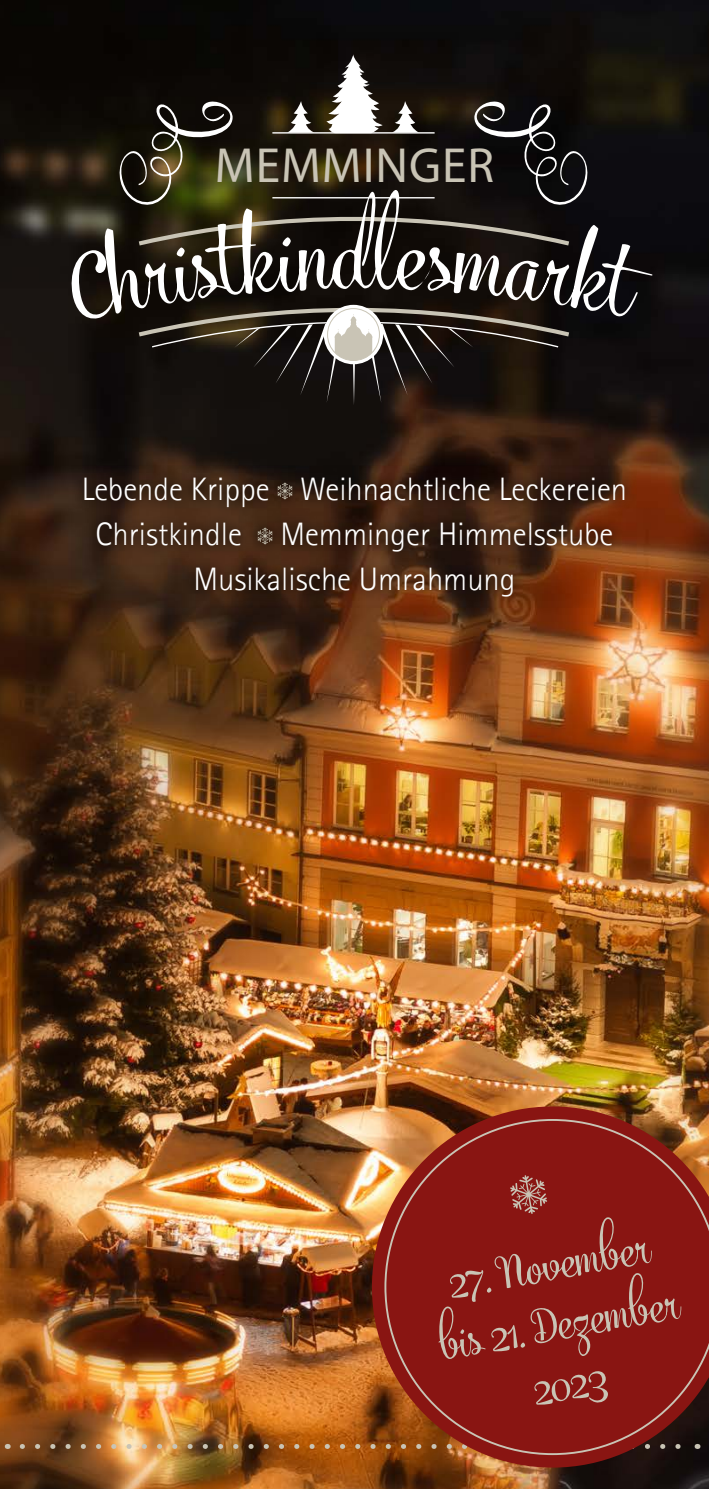
<style>
.page{position:relative;width:709px;height:1489px;background:#fff}
.page>*{position:absolute;margin:0;border:0;box-sizing:border-box;transform-origin:0 0}
.t1{font:60px/60px "Mercury Script";color:#c9c4b5;text-align:center}
.t2{font:49.5px "Myriad Pro";letter-spacing:.02em;color:#c9c4b5}
.t3{font:300 32.5px/45px "Agfa Rotis Sans Serif";color:#fff;text-align:center}
</style>
<div class="page">
<img style="left:0;top:0;width:709px;height:1488px">
<svg style="left:22px;top:1443px;width:350px;height:5px;background:#a57546"></svg>
<svg style="left:72px;top:465px;width:565px;height:143px;background:#422412"></svg>
<svg style="left:277px;top:482px;width:15px;height:17px"></svg>
<svg style="left:257px;top:527px;width:15px;height:17px"></svg>
<img style="left:372px;top:1106px;width:337px;height:361px">
<svg style="left:384px;top:1118px;width:325px;height:336px;background:#8b2118"></svg>
<svg style="left:510px;top:1175px;width:37px;height:38px"></svg>
<svg style="left:69px;top:189px;width:584px;height:132px;fill:#130e0e"></svg>
<svg style="left:134px;top:302px;width:439px;height:103px;background:#312b25"></svg>
<div style="left:327px;top:308px;width:53px;height:53px;border:1px solid #c9c4b5;border-radius:50%"></div>
<svg style="left:116px;top:54px;width:474px;height:194px;background:#2d2921"></svg>
<h2 class="t2" style="left:215px;top:134px;width:281px">MEMMINGER</h2>
<p class="t3" style="left:82px;top:466px;width:547px">Lebende Krippe Weihnachtliche Leckereien<br>Christkindle Memminger Himmelsstube<br>Musikalische Umrahmung</p>
<h1 class="t1" style="left:424px;top:1250px;width:244px;rotate:-10deg">27. November bis 21. Dezember<br>2023</h1>
</div>
